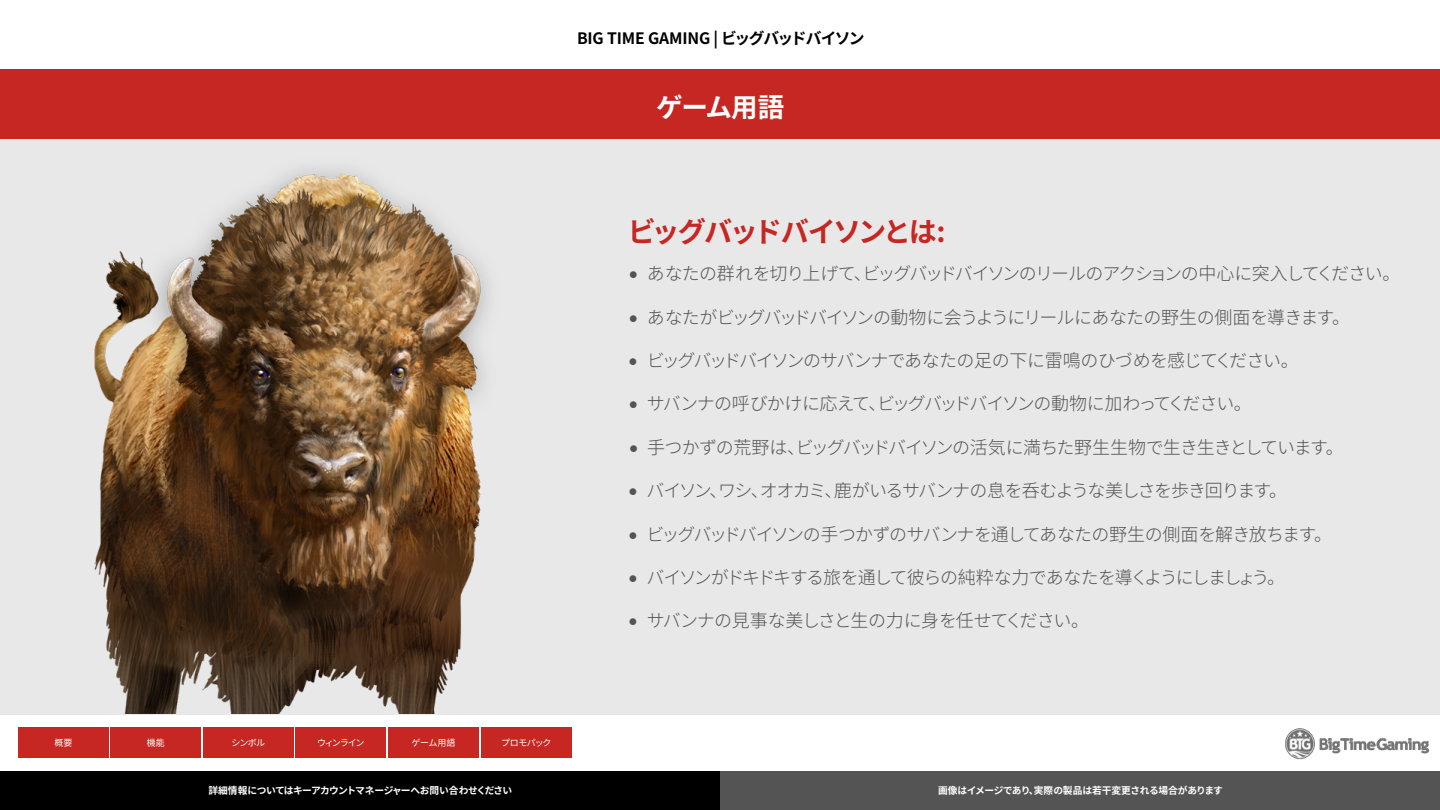
<style>
.page{position:relative;width:1440px;height:810px;background:#fff}
.page>*{position:absolute;margin:0;border:0;box-sizing:border-box;transform-origin:0 0}
.t1{font:700 28.12px "Noto Sans CJ Ktc";letter-spacing:-.1em;color:#c72722}
.t2{font:700 26.55px "Noto Sans CJ Ktc";letter-spacing:-.04em;color:#fff}
.t3{font:300 18px "Noto Sans CJ Ktc";letter-spacing:-.065em;color:#545454}
.t4{font:300 18px "Noto Sans CJ Ktc";letter-spacing:-.035em;color:#545454}
.t5{font:700 15.75px "Noto Sans CJ Ktc";letter-spacing:-.02em;color:#000}
.t6{font:700 9.75px "Noto Sans CJ Ktc";letter-spacing:-.04em;color:#fff}
.t7{font:9px "Noto Sans CJ Ktc";letter-spacing:-.07em;color:#fff}
.s1{font-family:"Lato";font-weight:400}
</style>
<div class="page">
<div style="left:0;top:138px;width:1440px;height:576px;background:#e8e8e8"></div>
<img style="left:1285px;top:728px;width:145px;height:32px">
<img style="left:94px;top:169px;width:395px;height:544px">
<div style="left:0;top:69px;width:1440px;height:69px;background:#c72722"></div>
<div style="left:18px;top:728px;width:91px;height:30px;background:#c72722"></div>
<div style="left:111px;top:728px;width:90px;height:30px;background:#c72722"></div>
<div style="left:203px;top:728px;width:90px;height:30px;background:#c72722"></div>
<div style="left:296px;top:728px;width:90px;height:30px;background:#c72722"></div>
<div style="left:388px;top:728px;width:91px;height:30px;background:#c72722"></div>
<div style="left:481px;top:728px;width:90px;height:30px;background:#c72722"></div>
<div style="left:0;top:771px;width:720px;height:39px;background:#000"></div>
<div style="left:720px;top:771px;width:720px;height:39px;background:#545454"></div>
<p class="t5" style="left:577px;top:29px;width:289px">BIG TIME GAMING | ビッグバッドバイソン</p>
<h2 class="t2" style="left:656px;top:92px;width:130px">ゲーム用語</h2>
<h1 class="t1" style="left:628px;top:216px;width:319px">ビッグバッドバイソンとは:</h1>
<p class="t7" style="left:55px;top:738px;width:19px">概要</p>
<p class="t7" style="left:147px;top:738px;width:19px">機能</p>
<p class="t7" style="left:231px;top:738px;width:35px">シンボル</p>
<p class="t7" style="left:317px;top:738px;width:49px">ウィンライン</p>
<p class="t7" style="left:412px;top:738px;width:45px">ゲーム用語</p>
<p class="t7" style="left:501px;top:738px;width:52px">プロモパック</p>
<p class="t3" style="left:628px;top:264px;width:774px"><span class="s1">•</span> あなたの群れを切り上げて、ビッグバッドバイソンのリールのアクションの中心に突入してください。</p>
<p class="t3" style="left:628px;top:307px;width:724px"><span class="s1">•</span> あなたがビッグバッドバイソンの動物に会うようにリールにあなたの野生の側面を導きます。</p>
<p class="t3" style="left:628px;top:350px;width:672px"><span class="s1">•</span> ビッグバッドバイソンのサバンナであなたの足の下に雷鳴のひづめを感じてください。</p>
<p class="t3" style="left:628px;top:394px;width:625px"><span class="s1">•</span> サバンナの呼びかけに応えて、ビッグバッドバイソンの動物に加わってください。</p>
<p class="t3" style="left:628px;top:437px;width:717px"><span class="s1">•</span> 手つかずの荒野は、ビッグバッドバイソンの活気に満ちた野生生物で生き生きとしています。</p>
<p class="t3" style="left:628px;top:480px;width:661px"><span class="s1">•</span> バイソン、ワシ、オオカミ、鹿がいるサバンナの息を呑むような美しさを歩き回ります。</p>
<p class="t3" style="left:628px;top:524px;width:706px"><span class="s1">•</span> ビッグバッドバイソンの手つかずのサバンナを通してあなたの野生の側面を解き放ちます。</p>
<p class="t3" style="left:628px;top:567px;width:659px"><span class="s1">•</span> バイソンがドキドキする旅を通して彼らの純粋な力であなたを導くようにしましょう。</p>
<p class="t4" style="left:628px;top:611px;width:463px"><span class="s1">•</span> サバンナの見事な美しさと生の力に身を任せてください。</p>
<p class="t6" style="left:208px;top:785px;width:305px">詳細情報についてはキーアカウントマネージャーへお問い合わせください</p>
<p class="t6" style="left:938px;top:785px;width:286px">画像はイメージであり、実際の製品は若干変更される場合があります</p>
</div>
